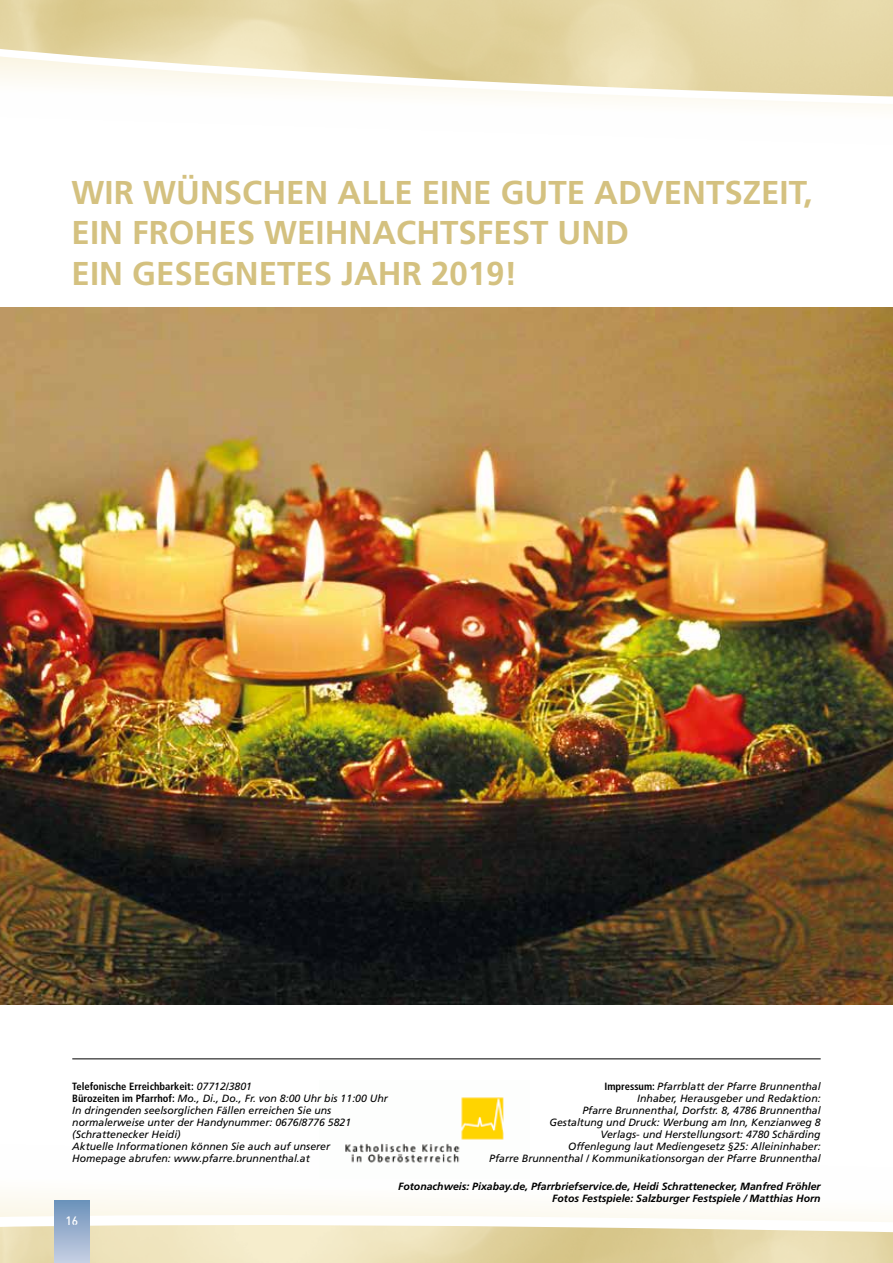
<style>
.page{position:relative;width:893px;height:1263px;background:#fff}
.page>*{position:absolute;margin:0;border:0;box-sizing:border-box;transform-origin:0 0}
.t1{font:700 33px/40.5px "Frutiger LT";color:#d4c180}
.t2{font:500 12px "Streetvertising";color:#fff}
.t3{font:italic 10.5px/12px "Frutiger LT";color:#000;text-align:right}
.t4{font:italic 700 10.5px/12px "Frutiger LT";color:#000;text-align:right}
.s1{font-weight:700;font-style:normal;font-stretch:condensed}
</style>
<div class="page">
<img style="left:0;top:307px;width:893px;height:440px">
<svg style="left:0;top:0;width:893px;height:108px"></svg>
<img style="left:0;top:747px;width:893px;height:516px">
<div style="left:54px;top:1200px;width:36px;height:63px;background:linear-gradient(to bottom,#6b91ba,#c8d0e3)"></div>
<img style="left:320px;top:1081px;width:209px;height:97px">
<hr style="left:72px;top:1058px;width:749px;height:1px;background:#000">
<h1 class="t1" style="left:72px;top:172px;width:742px">WIR WÜNSCHEN ALLE EINE GUTE ADVENTSZEIT,<br>EIN FROHES WEIHNACHTSFEST UND<br>EIN GESEGNETES JAHR 2019!</h1>
<p class="t3" style="left:72px;top:1080px;width:317px;text-align:left"><span class="s1">Telefonische Erreichbarkeit:</span> 07712/3801<br><span class="s1">Bürozeiten im Pfarrhof:</span> Mo., Di., Do., Fr. von 8:00 Uhr bis 11:00 Uhr In dringenden seelsorglichen Fällen erreichen Sie uns normalerweise unter der Handynummer: 0676/8776 5821 (Schrattenecker Heidi)<br>Aktuelle Informationen können Sie auch auf unserer<br>Homepage abrufen: www.pfarre.brunnenthal.at</p>
<p class="t2" style="left:65px;top:1215px;width:14px">16</p>
<p class="t3" style="left:489px;top:1080px;width:333px"><span class="s1">Impressum:</span> Pfarrblatt der Pfarre Brunnenthal<br>Inhaber, Herausgeber und Redaktion:<br>Pfarre Brunnenthal, Dorfstr. 8, 4786 Brunnenthal<br>Gestaltung und Druck: Werbung am Inn, Kenzianweg 8<br>Verlags- und Herstellungsort: 4780 Schärding<br>Offenlegung laut Mediengesetz §25: Alleininhaber:<br>Pfarre Brunnenthal / Kommunikationsorgan der Pfarre Brunnenthal</p>
<p class="t4" style="left:398px;top:1180px;width:424px">Fotonachweis: Pixabay.de, Pfarrbriefservice.de, Heidi Schrattenecker, Manfred Fröhler<br>Fotos Festspiele: Salzburger Festspiele / Matthias Horn</p>
</div>
